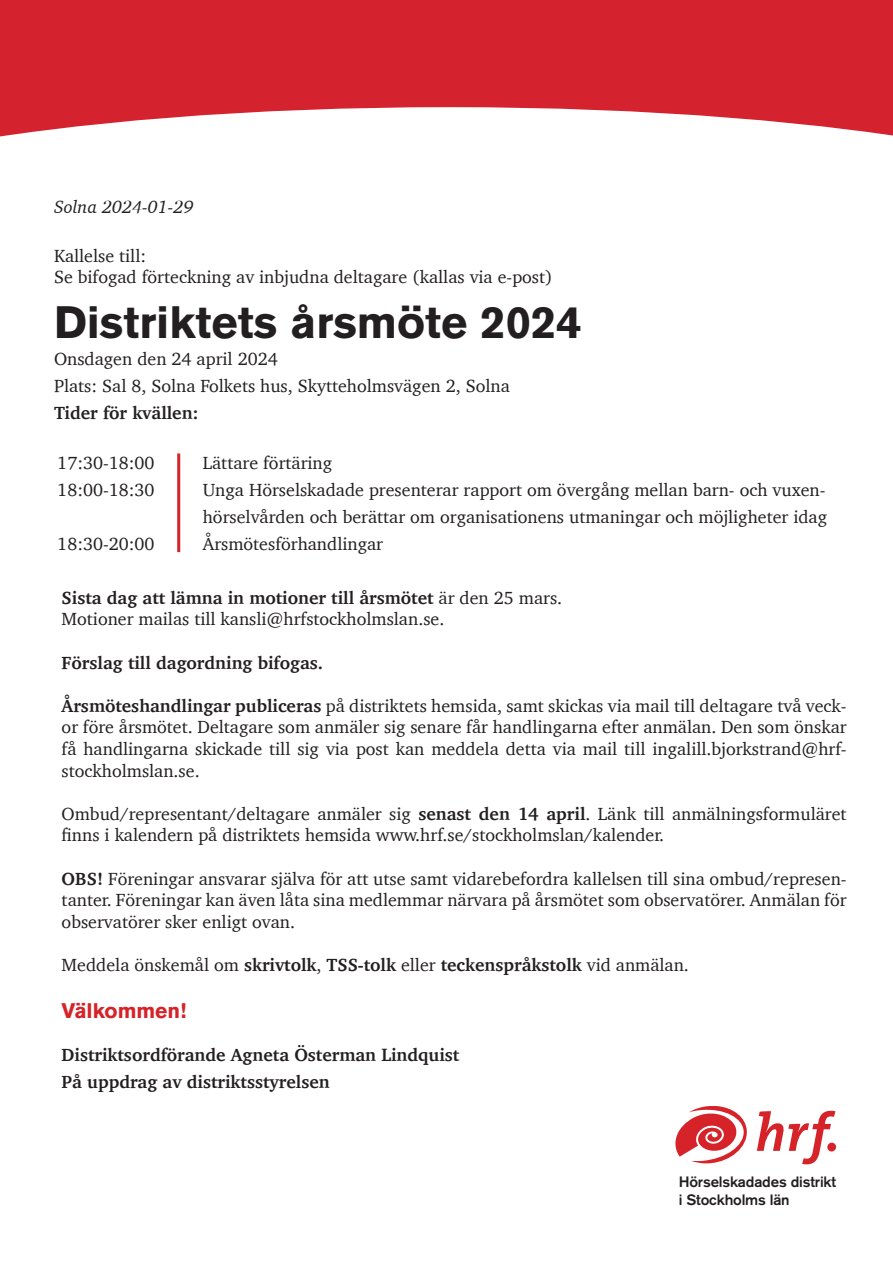
<style>
.page{position:relative;width:893px;height:1263px;background:#fff}
.page>*{position:absolute;margin:0;border:0;box-sizing:border-box;transform-origin:0 0}
.t1{font:700 45px "Akzidenz Grotesk Pro";color:#231f20}
.t2{font:700 21px "Akzidenz Grotesk Pro";color:#d62229}
.t3{font:18px/21.6px "Charter";color:#231f20;text-align:justify}
.t4{font:700 18px "Charter";color:#231f20}
.t5{font:italic 18px "Charter";color:#231f20}
.t6{font:500 14.85px/17.9px "Akzidenz Grotesk Pro";letter-spacing:-.01em;color:#231f20}
.s1{font-weight:400}
.s2{font-weight:700}
</style>
<div class="page">
<div style="left:0;top:0;width:893px;height:273px;background:#d4232f"></div>
<div style="left:0;top:107px;width:893px;height:166px;background:#fff"></div>
<hr style="left:177px;top:453px;width:3px;height:99px;background:#d62229">
<svg style="left:757px;top:1111px;width:78px;height:53px"></svg>
<div style="left:827px;top:1143px;width:9px;height:8px;background:#d62229;border-radius:50%"></div>
<svg style="left:675px;top:1106px;width:72px;height:57px"></svg>
<p class="t5" style="left:54px;top:192px;width:141px">Solna 2024-01-29</p>
<p class="t3" style="left:54px;top:245px;width:94px">Kallelse till:</p>
<p class="t3" style="left:54px;top:266px;width:500px">Se bifogad förteckning av inbjudna deltagare (kallas via e-post)</p>
<p class="t1" style="left:54px;top:293px;width:529px">Distriktets årsmöte 2024</p>
<p class="t3" style="left:54px;top:348px;width:225px">Onsdagen den 24 april 2024</p>
<p class="t3" style="left:54px;top:375px;width:457px">Plats: Sal 8, Solna Folkets hus, Skytteholmsvägen 2, Solna</p>
<p class="t4" style="left:54px;top:398px;width:146px">Tider för kvällen:</p>
<p class="t3" style="left:57px;top:452px;width:99px">17:30-18:00</p>
<p class="t3" style="left:57px;top:479px;width:99px">18:00-18:30</p>
<p class="t3" style="left:57px;top:533px;width:99px">18:30-20:00</p>
<p class="t3" style="left:203px;top:449px;width:624px;line-height:27px">Lättare förtäring<br>Unga Hörselskadade presenterar rapport om övergång mellan barn- och vuxen-</p>
<p class="t3" style="left:203px;top:506px;width:626px">hörselvården och berättar om organisationens utmaningar och möjligheter idag</p>
<p class="t3" style="left:203px;top:533px;width:182px">Årsmötesförhandlingar</p>
<p class="t4" style="left:62px;top:582px;width:502px">Sista dag att lämna in motioner till årsmötet <span class="s1">är den 25 mars.</span></p>
<p class="t3" style="left:62px;top:608px;width:384px">Motioner mailas till kansli@hrfstockholmslan.se.</p>
<p class="t4" style="left:62px;top:647px;width:263px">Förslag till dagordning bifogas.</p>
<p class="t3" style="left:62px;top:695px;width:786px"><span class="s2">Årsmöteshandlingar publiceras</span> på distriktets hemsida, samt skickas via mail till deltagare två veck&shy;or före årsmötet. Deltagare som anmäler sig senare får handlingarna efter anmälan. Den som önskar få handlingarna skickade till sig via post kan meddela detta via mail till ingalill.bjorkstrand@hrf&shy;stockholmslan.se.</p>
<p class="t3" style="left:62px;top:803px;width:786px">Ombud/representant/deltagare anmäler sig <span class="s2">senast den 14 april</span>. Länk till anmälningsformuläret finns i kalendern på distriktets hemsida www.hrf.se/stockholmslan/kalender.</p>
<p class="t3" style="left:62px;top:867px;width:786px"><span class="s2">OBS!</span> Föreningar ansvarar själva för att utse samt vidarebefordra kallelsen till sina ombud/represen&shy;tanter. Föreningar kan även låta sina medlemmar närvara på årsmötet som observatörer. Anmälan för observatörer sker enligt ovan.</p>
<p class="t3" style="left:62px;top:954px;width:629px">Meddela önskemål om <span class="s2">skrivtolk</span>, <span class="s2">TSS-tolk</span> eller <span class="s2">teckenspråkstolk</span> vid anmälan.</p>
<p class="t2" style="left:62px;top:997px;width:126px">Välkommen!</p>
<p class="t4" style="left:62px;top:1039px;width:399px">Distriktsordförande Agneta Österman Lindquist</p>
<p class="t4" style="left:62px;top:1066px;width:270px">På uppdrag av distriktsstyrelsen</p>
<p class="t6" style="left:679px;top:1173px;width:159px">Hörselskadades distrikt i Stockholms län</p>
</div>
